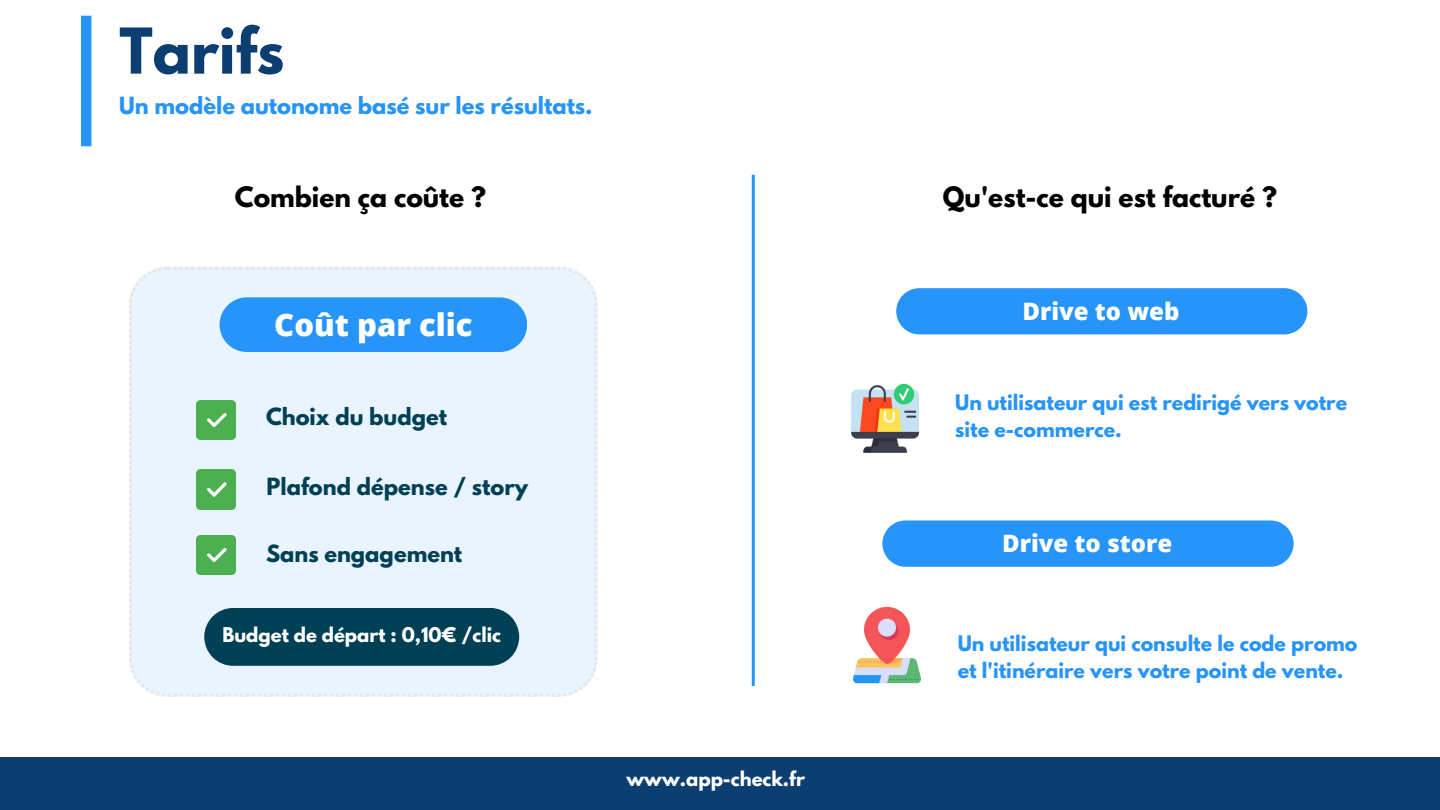
<style>
.page{position:relative;width:1440px;height:810px;background:#fff}
.page>*{position:absolute;margin:0;border:0;box-sizing:border-box;transform-origin:0 0}
.t1{font:700 56px "League Spartan";color:#0d3e72}
.t2{font:800 31px "Open Sans";color:#fff}
.t3{font:700 25px "League Spartan";color:#000}
.t4{font:800 24px "Open Sans";color:#fff}
.t5{font:700 21px "League Spartan";color:#004054}
.t6{font:700 21px "League Spartan";color:#2794f9}
.t7{font:700 19px/27px "League Spartan";color:#2794f9}
.t8{font:700 18px "League Spartan";color:#fff}
</style>
<div class="page">
<div style="left:81px;top:16px;width:10px;height:130px;background:#2794f9"></div>
<div style="left:0;top:757px;width:1440px;height:53px;background:#0d3e72"></div>
<div style="left:129px;top:267px;width:469px;height:429px;background:#e9f4fe"></div>
<div style="left:204px;top:608px;width:315px;height:58px;background:#004054"></div>
<hr style="left:752px;top:175px;width:3px;height:511px;background:#2794f9">
<img style="left:851px;top:385px;width:68px;height:67px">
<div style="left:220px;top:297px;width:307px;height:55px;background:#2794f9;border-radius:27px"></div>
<img style="left:196px;top:400px;width:40px;height:40px">
<img style="left:196px;top:469px;width:40px;height:40px">
<img style="left:196px;top:535px;width:40px;height:40px">
<img style="left:853px;top:606px;width:68px;height:78px">
<div style="left:882px;top:520px;width:412px;height:47px;background:#2794f9"></div>
<div style="left:896px;top:288px;width:411px;height:46px;background:#2794f9"></div>
<h3 class="t1" style="left:119px;top:23px;width:166px">Tarifs</h3>
<h3 class="t6" style="left:119px;top:95px;width:475px">Un modèle autonome basé sur les résultats.</h3>
<h4 class="t3" style="left:235px;top:185px;width:253px">Combien ça coûte ?</h4>
<p class="t3" style="left:943px;top:185px;width:335px">Qu'est-ce qui est facturé ?</p>
<h4 class="t2" style="left:274px;top:302px;width:200px">Coût par clic</h4>
<h2 class="t5" style="left:266px;top:407px;width:182px">Choix du budget</h2>
<h3 class="t5" style="left:267px;top:476px;width:263px">Plafond dépense / story</h3>
<h4 class="t5" style="left:266px;top:543px;width:198px">Sans engagement</h4>
<h4 class="t8" style="left:222px;top:626px;width:280px">Budget de départ : 0,10€ /clic</h4>
<h1 class="t8" style="left:627px;top:770px;width:180px">www.app-check.fr</h1>
<p class="t4" style="left:1023px;top:294px;width:158px">Drive to web</p>
<p class="t7" style="left:955px;top:392px;width:393px">Un utilisateur qui est redirigé vers votre site e-commerce.</p>
<h4 class="t4" style="left:1002px;top:526px;width:172px">Drive to store</h4>
<p class="t7" style="left:958px;top:632px;width:401px">Un utilisateur qui consulte le code promo et l'itinéraire vers votre point de vente.</p>
</div>
